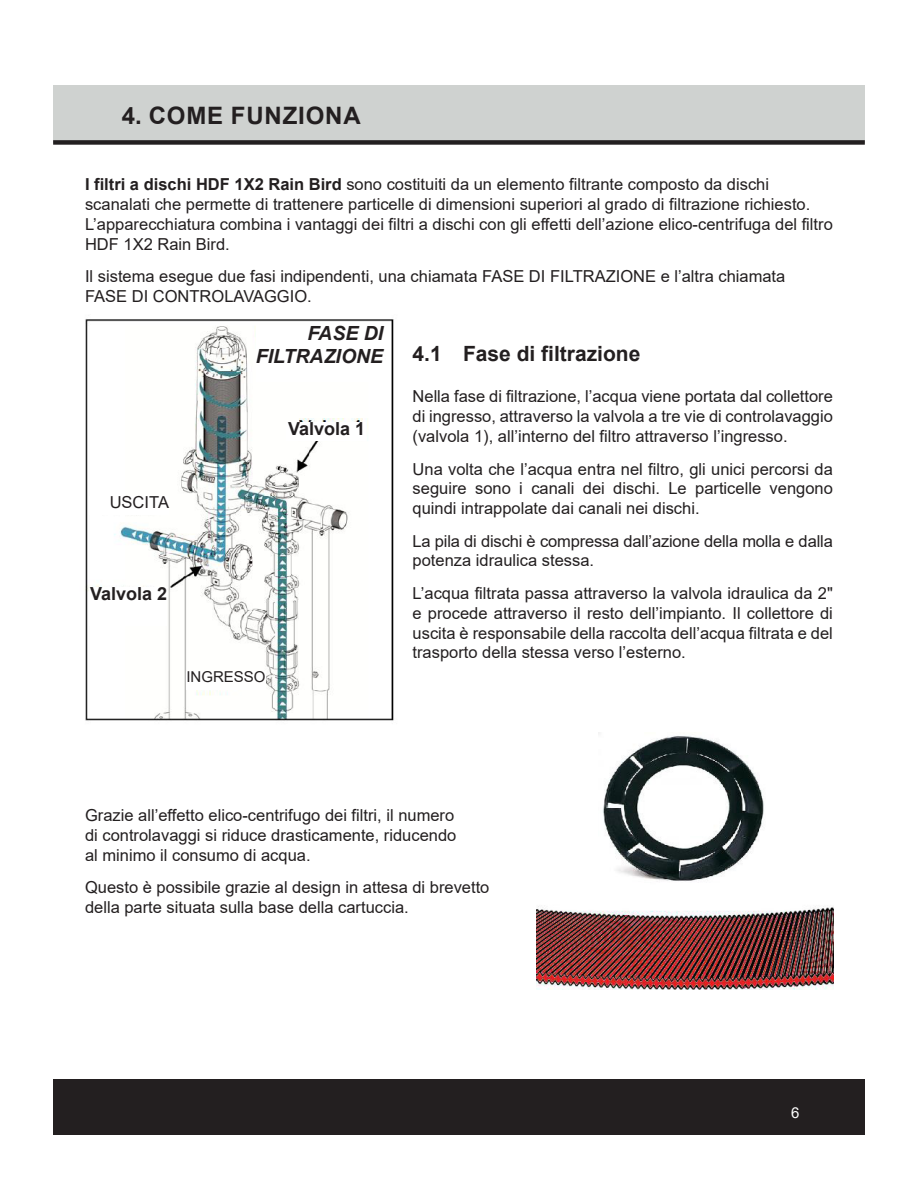
<style>
.page{position:relative;width:918px;height:1188px;background:#fff}
.page>*{position:absolute;margin:0;border:0;box-sizing:border-box;transform-origin:0 0}
.t1{font:700 24px "Arial";letter-spacing:.035em;color:#231f20}
.t2{font:700 21px "Arial";color:#231f20}
.t3{font:italic 700 19.5px/23.4px "Arial";color:#231f20;text-align:right}
.t4{font:700 18px "Arial";color:#231f20}
.Body{font:16.5px/19.8px "Arial";color:#231f20}
.t5{font:15px "Arial";color:#231f20}
.t6{font:15px "Arial";color:#fff}
.s1{font-weight:700}
</style>
<div class="page">
<div style="left:53px;top:85px;width:812px;height:57px;background:#cfd2d0"></div>
<div style="left:53px;top:140px;width:812px;height:5px;background:#231f20"></div>
<div style="left:53px;top:1080px;width:812px;height:55px;background:#231f20"></div>
<img style="left:85px;top:319px;width:309px;height:402px">
<div style="left:256px;top:326px;width:127px;height:56px;background:#fff"></div>
<div style="left:286px;top:422px;width:79px;height:19px;background:#fff"></div>
<div style="left:90px;top:496px;width:79px;height:18px;background:#fff"></div>
<div style="left:90px;top:587px;width:77px;height:38px;background:#fff"></div>
<div style="left:186px;top:671px;width:80px;height:18px;background:#fff"></div>
<img style="left:598px;top:732px;width:166px;height:149px">
<img style="left:537px;top:906px;width:296px;height:83px">
<p class="t1" style="left:122px;top:98px;width:240px">4. COME FUNZIONA</p>
<p class="Body" style="left:85px;top:175px;width:749px"><span class="s1">I filtri a dischi HDF 1X2 Rain Bird</span> sono costituiti da un elemento filtrante composto da dischi scanalati che permette di trattenere particelle di dimensioni superiori al grado di filtrazione richiesto.<br>L’apparecchiatura combina i vantaggi dei filtri a dischi con gli effetti dell’azione elico-centrifuga del filtro HDF 1X2 Rain Bird.</p>
<p class="Body" style="left:85px;top:267px;width:702px">Il sistema esegue due fasi indipendenti, una chiamata FASE DI FILTRAZIONE e l’altra chiamata<br>FASE DI CONTROLAVAGGIO.</p>
<p class="Body" style="left:110px;top:492px;width:61px">USCITA</p>
<p class="t3" style="left:256px;top:322px;width:129px">FASE DI<br>FILTRAZIONE</p>
<p class="t4" style="left:288px;top:416px;width:79px">Valvola 1</p>
<p class="t4" style="left:90px;top:581px;width:79px">Valvola 2</p>
<p class="t5" style="left:186px;top:666px;width:81px">INGRESSO</p>
<p class="t2" style="left:413px;top:339px;width:229px">4.1 Fase di filtrazione</p>
<p class="Body" style="left:413px;top:387px;width:422px;text-align:justify">Nella fase di filtrazione, l’acqua viene portata dal collettore di ingresso, attraverso la valvola a tre vie di controlavaggio (valvola 1), all’interno del filtro attraverso l’ingresso.</p>
<p class="Body" style="left:413px;top:459px;width:422px;text-align:justify">Una volta che l’acqua entra nel filtro, gli unici percorsi da seguire sono i canali dei dischi. Le particelle vengono quindi intrappolate dai canali nei dischi.</p>
<p class="Body" style="left:413px;top:531px;width:422px">La pila di dischi è compressa dall’azione della molla e dalla potenza idraulica stessa.</p>
<p class="Body" style="left:413px;top:583px;width:422px;text-align:justify">L’acqua filtrata passa attraverso la valvola idraulica da 2" e procede attraverso il resto dell’impianto. Il collettore di uscita è responsabile della raccolta dell’acqua filtrata e del trasporto della stessa verso l’esterno.</p>
<p class="Body" style="left:85px;top:805px;width:373px">Grazie all’effetto elico-centrifugo dei filtri, il numero di controlavaggi si riduce drasticamente, riducendo al minimo il consumo di acqua.</p>
<p class="Body" style="left:85px;top:878px;width:406px">Questo è possibile grazie al design in attesa di brevetto della parte situata sulla base della cartuccia.</p>
<p class="t6" style="left:791px;top:1103px;width:10px">6</p>
</div>
